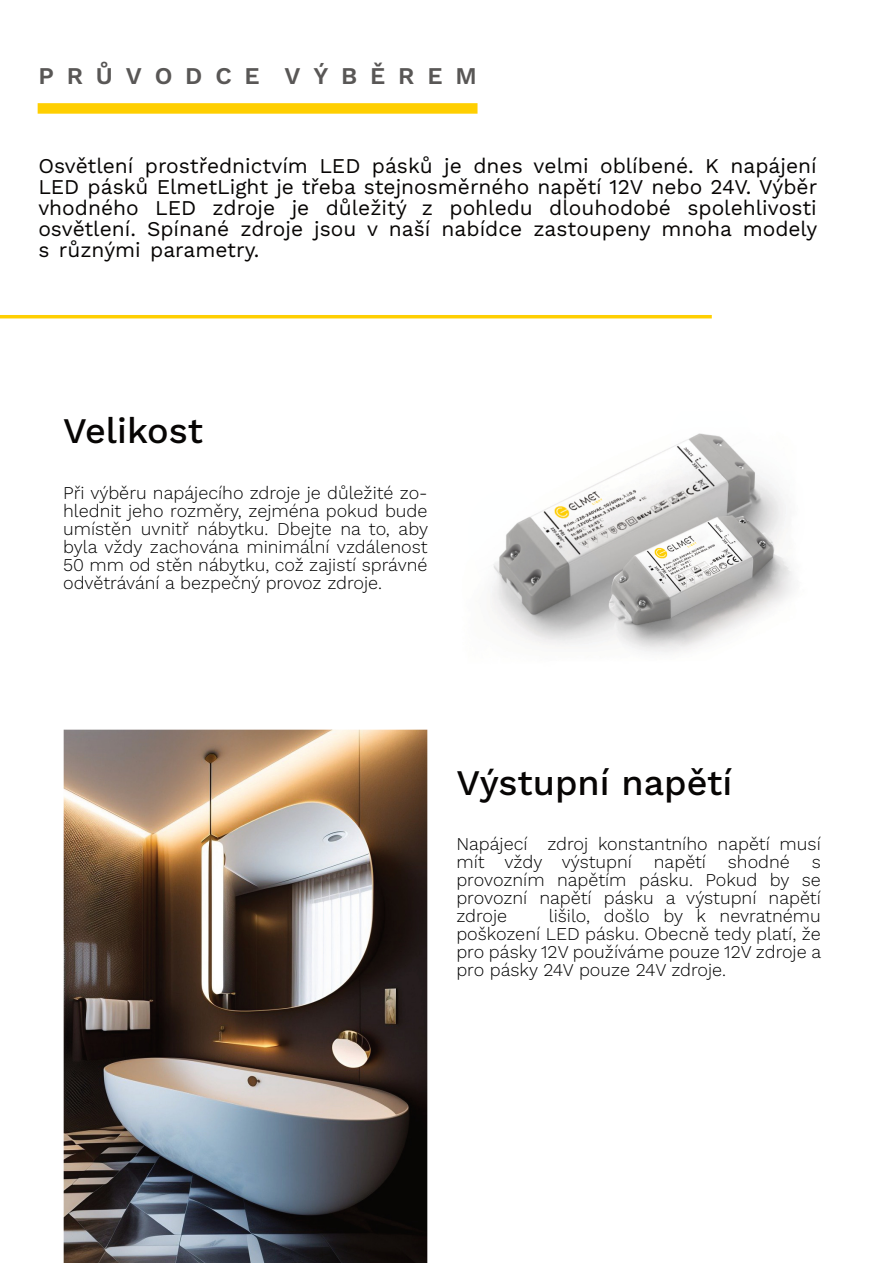
<style>
.page{position:relative;width:893px;height:1263px;background:#fff}
.page>*{position:absolute;margin:0;border:0;box-sizing:border-box;transform-origin:0 0}
.t1{font:500 36px "Work Sans";color:#070504}
.t2{font:600 24px "Work Sans";letter-spacing:.535em;color:#595756}
.t3{font:21px/21px "Work Sans";color:#070504;text-align:justify}
.t4{font:300 18px/18px "Work Sans";color:#000;text-align:justify}
</style>
<div class="page">
<div style="left:38px;top:103px;width:439px;height:11px;background:#ffcf01"></div>
<hr style="left:0;top:315px;width:712px;height:3px;background:#ffcf01">
<img style="left:63px;top:729px;width:365px;height:534px">
<img style="left:491px;top:433px;width:302px;height:220px">
<h2 class="t2" style="left:38px;top:62px;width:440px">PRŮVODCE VÝBĚREM</h2>
<p class="t3" style="left:38px;top:155px;width:780px">Osvětlení prostřednictvím LED pásků je dnes velmi oblíbené. K napájení LED pásků ElmetLight je třeba stejnosměrného napětí 12V nebo 24V. Výběr vhodného LED zdroje je důležitý z pohledu dlouhodobé spolehlivosti osvětlení. Spínané zdroje jsou v naší nabídce zastoupeny mnoha modely s různými parametry.</p>
<h1 class="t1" style="left:63px;top:410px;width:141px">Velikost</h1>
<p class="t4" style="left:63px;top:484px;width:366px">Při výběru napájecího zdroje je důležité zo‐ hlednit jeho rozměry, zejména pokud bude umístěn uvnitř nábytku. Dbejte na to, aby byla vždy zachována minimální vzdálenost 50 mm od stěn nábytku, což zajistí správné odvětrávání a bezpečný provoz zdroje.</p>
<h1 class="t1" style="left:456px;top:761px;width:277px">Výstupní napětí</h1>
<p class="t4" style="left:456px;top:835px;width:366px">Napájecí zdroj konstantního napětí musí mít vždy výstupní napětí shodné s provozním napětím pásku. Pokud by se provozní napětí pásku a výstupní napětí zdroje</p>
<p class="t4" style="left:456px;top:907px;width:366px;text-indent:92px">lišilo, došlo by k nevratnému poškození LED pásku. Obecně tedy platí, že pro pásky 12V používáme pouze 12V zdroje a pro pásky 24V pouze 24V zdroje.</p>
</div>
